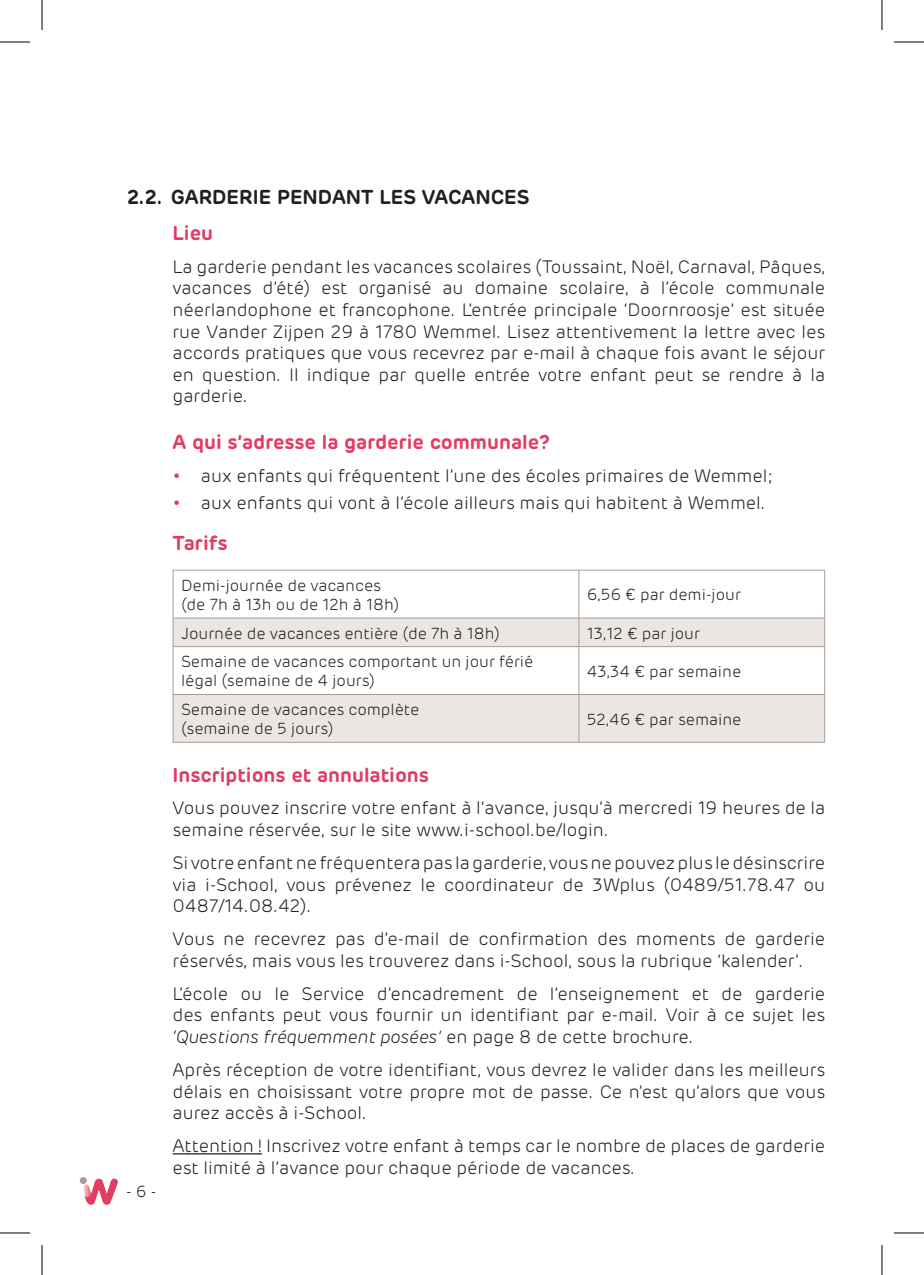
<style>
.page{position:relative;width:924px;height:1275px;background:#fff}
.page>*{position:absolute;margin:0;border:0;box-sizing:border-box;transform-origin:0 0}
.t1{font:600 20px "Rubrik";color:#e33b64}
.t2{font:600 20px "Rubrik";color:#231f20}
.t3{font:300 18px/21.6px "Rubrik";color:#231f20;text-align:justify}
.t4{font:300 16px/19.2px "Rubrik";color:#231f20}
.s1{color:#e33b64}
.s2{font-style:italic}
</style>
<div class="page">
<div style="left:80px;top:1177px;width:7px;height:7px;background:#aa9c96;border-radius:50%"></div>
<svg style="left:83px;top:1178px;width:35px;height:26px"></svg>
<hr style="left:172px;top:1153px;width:90px;height:1px;background:#231f20">
<svg style="left:173px;top:618px;width:650px;height:124px;fill:#e9e6e3"></svg>
<hr style="left:172px;top:569px;width:406px;height:1px;background:#aa9b94">
<hr style="left:172px;top:570px;width:1px;height:47px;background:#aa9b94">
<hr style="left:578px;top:569px;width:246px;height:1px;background:#aa9b94">
<hr style="left:578px;top:570px;width:1px;height:47px;background:#aa9b94">
<hr style="left:823px;top:570px;width:1px;height:47px;background:#aa9b94">
<hr style="left:172px;top:617px;width:406px;height:1px;background:#aa9b94">
<svg style="left:172px;top:618px;width:1px;height:28px"></svg>
<hr style="left:578px;top:617px;width:246px;height:1px;background:#aa9b94">
<svg style="left:578px;top:618px;width:1px;height:28px"></svg>
<svg style="left:823px;top:618px;width:1px;height:28px"></svg>
<hr style="left:172px;top:646px;width:406px;height:1px;background:#aa9b94">
<hr style="left:172px;top:647px;width:1px;height:47px;background:#aa9b94">
<hr style="left:578px;top:646px;width:246px;height:1px;background:#aa9b94">
<hr style="left:578px;top:647px;width:1px;height:47px;background:#aa9b94">
<hr style="left:823px;top:647px;width:1px;height:47px;background:#aa9b94">
<hr style="left:172px;top:694px;width:406px;height:1px;background:#aa9b94">
<hr style="left:172px;top:695px;width:1px;height:47px;background:#aa9b94">
<hr style="left:578px;top:694px;width:246px;height:1px;background:#aa9b94">
<hr style="left:578px;top:695px;width:1px;height:47px;background:#aa9b94">
<hr style="left:823px;top:695px;width:1px;height:47px;background:#aa9b94">
<hr style="left:172px;top:742px;width:406px;height:1px;background:#aa9b94">
<hr style="left:578px;top:742px;width:246px;height:1px;background:#aa9b94">
<hr style="left:0;top:42px;width:30px;height:1px;background:#000">
<hr style="left:893px;top:42px;width:30px;height:1px;background:#000">
<hr style="left:0;top:1232px;width:30px;height:1px;background:#000">
<hr style="left:893px;top:1232px;width:30px;height:1px;background:#000">
<hr style="left:42px;top:0;width:1px;height:30px;background:#000">
<hr style="left:42px;top:1245px;width:1px;height:30px;background:#000">
<hr style="left:881px;top:0;width:1px;height:30px;background:#000">
<hr style="left:881px;top:1245px;width:1px;height:30px;background:#000">
<p class="t2" style="left:127px;top:185px;width:403px">2.2. GARDERIE PENDANT LES VACANCES</p>
<p class="t1" style="left:172px;top:220px;width:42px">Lieu</p>
<p class="t3" style="left:172px;top:256px;width:653px">La garderie pendant les vacances scolaires (Toussaint, Noël, Carnaval, Pâques, vacances d’été) est organisé au domaine scolaire, à l’école communale néerlandophone et francophone. L’entrée principale ‘Doornroosje’ est située rue Vander Zijpen 29 à 1780 Wemmel. Lisez attentivement la lettre avec les accords pratiques que vous recevrez par e-mail à chaque fois avant le séjour en question. Il indique par quelle entrée votre enfant peut se rendre à la garderie.</p>
<p class="t1" style="left:172px;top:429px;width:379px">A qui s’adresse la garderie communale?</p>
<p class="t3" style="left:172px;top:465px;width:601px"><span class="s1">•</span> aux enfants qui fréquentent l’une des écoles primaires de Wemmel;</p>
<p class="t3" style="left:172px;top:492px;width:594px"><span class="s1">•</span> aux enfants qui vont à l’école ailleurs mais qui habitent à Wemmel.</p>
<p class="t1" style="left:172px;top:530px;width:57px">Tarifs</p>
<p class="t4" style="left:181px;top:576px;width:220px">Demi-journée de vacances (de 7h à 13h ou de 12h à 18h)</p>
<p class="t4" style="left:586px;top:585px;width:155px">6,56 € par demi-jour</p>
<p class="t4" style="left:181px;top:624px;width:320px">Journée de vacances entière (de 7h à 18h)</p>
<p class="t4" style="left:586px;top:624px;width:115px">13,12 € par jour</p>
<p class="t4" style="left:181px;top:652px;width:353px">Semaine de vacances comportant un jour férié légal (semaine de 4 jours)</p>
<p class="t4" style="left:586px;top:662px;width:156px">43,34 € par semaine</p>
<p class="t4" style="left:181px;top:700px;width:240px">Semaine de vacances complète (semaine de 5 jours)</p>
<p class="t4" style="left:586px;top:710px;width:156px">52,46 € par semaine</p>
<p class="t1" style="left:172px;top:761px;width:258px">Inscriptions et annulations</p>
<p class="t3" style="left:172px;top:798px;width:654px">Vous pouvez inscrire votre enfant à l’avance, jusqu’à mercredi 19 heures de la semaine réservée, sur le site www.i-school.be/login.</p>
<p class="t3" style="left:172px;top:852px;width:654px">Si votre enfant ne fréquentera pas la garderie, vous ne pouvez plus le désinscrire via i-School, vous prévenez le coordinateur de 3Wplus (0489/51.78.47 ou 0487/14.08.42).</p>
<p class="t3" style="left:172px;top:928px;width:654px">Vous ne recevrez pas d’e-mail de confirmation des moments de garderie réservés, mais vous les trouverez dans i-School, sous la rubrique ‘kalender’.</p>
<p class="t3" style="left:172px;top:983px;width:653px">L’école ou le Service d’encadrement de l’enseignement et de garderie des enfants peut vous fournir un identifiant par e-mail. Voir à ce sujet les <span class="s2">‘Questions fréquemment posées’</span> en page 8 de cette brochure.</p>
<p class="t3" style="left:172px;top:1059px;width:654px">Après réception de votre identifiant, vous devrez le valider dans les meilleurs délais en choisissant votre propre mot de passe. Ce n’est qu’alors que vous aurez accès à i-School.</p>
<p class="t3" style="left:172px;top:1135px;width:654px">Attention ! Inscrivez votre enfant à temps car le nombre de places de garderie est limité à l’avance pour chaque période de vacances.</p>
<p class="t4" style="left:126px;top:1182px;width:32px">- 6 -</p>
</div>
